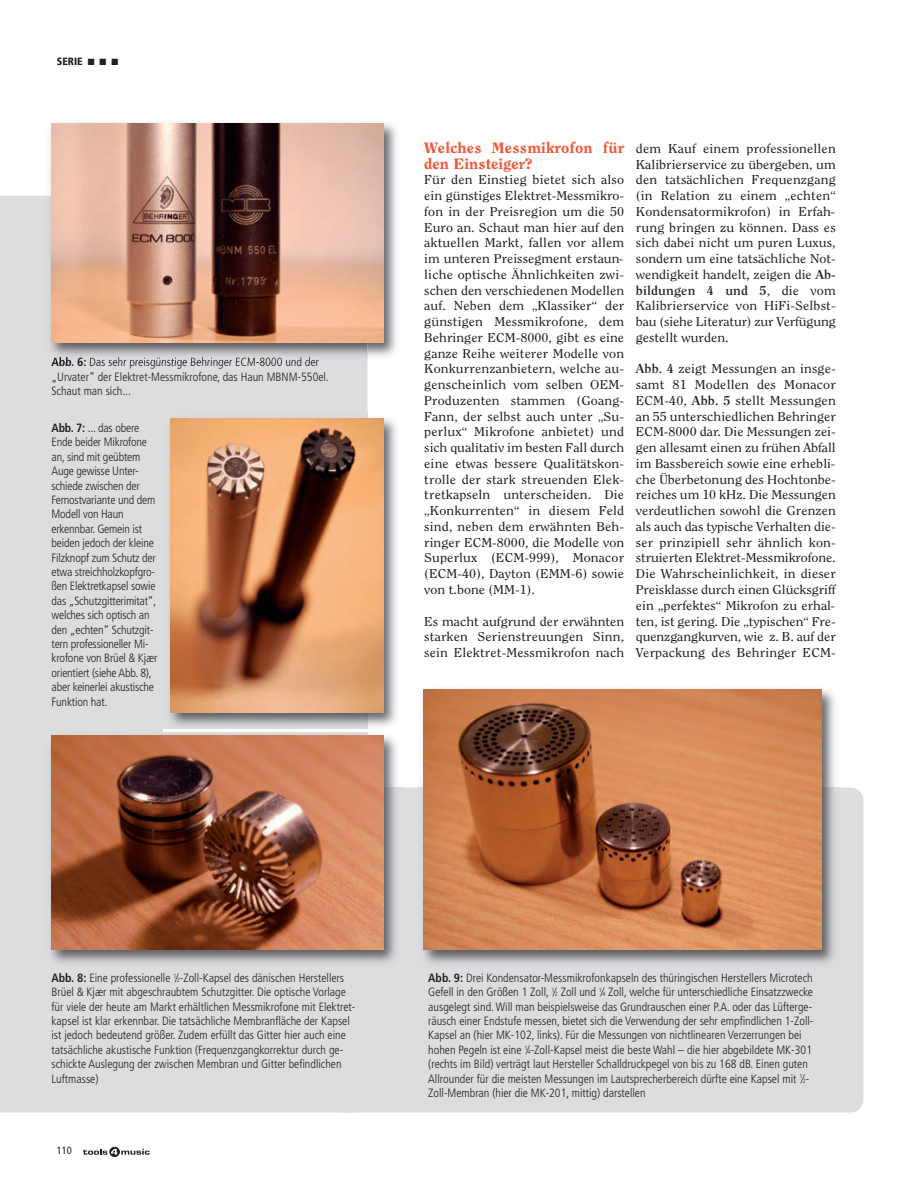
<style>
.page{position:relative;width:906px;height:1191px;background:#fff}
.page>*{position:absolute;margin:0;border:0;box-sizing:border-box;transform-origin:0 0}
.t1{font:800 15px/15.8px "Clearface Std";letter-spacing:.01em;color:#f0593e;scale:1.1 1}
.t2{font:12.75px/15.8px "Clearface Std";letter-spacing:.01em;color:#231f20;text-align:justify;scale:1.1 1}
.t3{font:300 condensed 12px/14.4px "Frutiger LT Std";color:#231f20}
.t4{font:900 condensed 10.5px "Frutiger LT Std";color:#231f20}
.t5{font:condensed 10.5px "Frutiger LT Std";color:#231f20}
.s1{font-weight:700}
.s2{font-size:6px}
</style>
<div class="page">
<div style="left:329px;top:787px;width:534px;height:325px;background:#dcdddf;border-radius:13px"></div>
<div style="left:110px;top:1147px;width:9px;height:9px;border:1px solid #231f20;border-radius:50%"></div>
<svg style="left:83px;top:1148px;width:67px;height:6px"></svg>
<img style="left:423px;top:689px;width:412px;height:275px">
<img style="left:424px;top:689px;width:397px;height:260px">
<div style="left:0;top:196px;width:367px;height:916px;background:#dcdddf"></div>
<img style="left:45px;top:123px;width:352px;height:239px">
<img style="left:45px;top:196px;width:322px;height:166px">
<img style="left:53px;top:357px;width:33px;height:5px">
<img style="left:90px;top:357px;width:70px;height:5px">
<img style="left:52px;top:123px;width:331px;height:220px">
<img style="left:163px;top:412px;width:234px;height:317px">
<img style="left:170px;top:419px;width:213px;height:293px">
<img style="left:45px;top:729px;width:352px;height:240px">
<img style="left:52px;top:736px;width:331px;height:213px">
<p class="t4" style="left:57px;top:57px;width:63px">SERIE ■ ■ ■</p>
<p class="t3" style="left:52px;top:356px;width:279px"><span class="s1">Abb. 6:</span> Das sehr preisgünstige Behringer ECM-8000 und der „Urvater“ der Elektret-Messmikrofone, das Haun MBNM-550el.<br>Schaut man sich...</p>
<p class="t3" style="left:52px;top:421px;width:107px"><span class="s1">Abb. 7:</span> ... das obere<br>Ende beider Mikrofone an, sind mit geübtem<br>Auge gewisse Unter&shy;schiede zwischen der<br>Fernostvariante und dem<br>Modell von Haun erkennbar. Gemein ist beiden jedoch der kleine<br>Filzknopf zum Schutz der etwa streichholzkopfgro&shy;ßen Elektretkapsel sowie das „Schutzgitterimitat“, welches sich optisch an den „echten“ Schutzgit&shy;tern professioneller Mi&shy;krofone von Brüel &amp; Kjær orientiert (siehe Abb. 8), aber keinerlei akustische<br>Funktion hat.</p>
<p class="t1" style="left:424px;top:140px;width:183px">Welches Messmikrofon für den Einsteiger?</p>
<p class="t2" style="left:424px;top:173px;width:183px">Für den Einstieg bietet sich also ein günstiges Elektret-Messmikro&shy;fon in der Preisregion um die 50<br>Euro an. Schaut man hier auf den aktuellen Markt, fallen vor allem im unteren Preissegment erstaun&shy;liche optische Ähnlichkeiten zwi&shy;schen den verschiedenen Modellen auf. Neben dem „Klassiker“ der günstigen Messmikrofone, dem Behringer ECM-8000, gibt es eine ganze Reihe weiterer Modelle von Konkurrenzanbietern, welche au&shy;genscheinlich vom selben OEM-Produzenten stammen (Goang-Fann, der selbst auch unter „Su&shy;perlux“ Mikrofone anbietet) und sich qualitativ im besten Fall durch eine etwas bessere Qualitätskon&shy;trolle der stark streuenden Elek&shy;tretkapseln unterscheiden. Die „Konkurrenten“ in diesem Feld sind, neben dem erwähnten Beh&shy;ringer ECM-8000, die Modelle von Superlux (ECM-999), Monacor (ECM-40), Dayton (EMM-6) sowie von t.bone (MM-1).</p>
<p class="t2" style="left:424px;top:614px;width:183px">Es macht aufgrund der erwähnten starken Serienstreuungen Sinn, sein Elektret-Messmikrofon nach</p>
<p class="t2" style="left:636px;top:141px;width:183px">dem Kauf einem professionellen Kalibrierservice zu übergeben, um den tatsächlichen Frequenzgang (in Relation zu einem „echten“ Kondensatormikrofon) in Erfah&shy;rung bringen zu können. Dass es sich dabei nicht um puren Luxus, sondern um eine tatsächliche Not&shy;wendigkeit handelt, zeigen die <span class="s1">Ab&shy;bildungen 4 und 5</span>, die vom Kalibrierservice von HiFi-Selbst&shy;bau (siehe Literatur) zur Verfügung gestellt wurden.</p>
<p class="t2" style="left:636px;top:362px;width:183px"><span class="s1">Abb. 4</span> zeigt Messungen an insge&shy;samt 81 Modellen des Monacor ECM-40, <span class="s1">Abb. 5</span> stellt Messungen an 55 unterschiedlichen Behringer ECM-8000 dar. Die Messungen zei&shy;gen allesamt einen zu frühen Abfall im Bassbereich sowie eine erhebli&shy;che Überbetonung des Hochtonbe&shy;reiches um 10 kHz. Die Messungen verdeutlichen sowohl die Grenzen als auch das typische Verhalten die&shy;ser prinzipiell sehr ähnlich kon&shy;struierten Elektret-Messmikrofone.<br>Die Wahrscheinlichkeit, in dieser Preisklasse durch einen Glücksgriff ein „perfektes“ Mikrofon zu erhal&shy;ten, ist gering. Die „typischen“ Fre&shy;quenzgangkurven, wie z. B. auf der Verpackung des Behringer ECM-</p>
<p class="t3" style="left:52px;top:971px;width:305px"><span class="s1">Abb. 8:</span> Eine professionelle <sup>1</sup>⁄<span class="s2">2</span>-Zoll-Kapsel des dänischen Herstellers Brüel &amp; Kjær mit abgeschraubtem Schutzgitter. Die optische Vorlage für viele der heute am Markt erhältlichen Messmikrofone mit Elektret&shy;kapsel ist klar erkennbar. Die tatsächliche Membranfläche der Kapsel ist jedoch bedeutend größer. Zudem erfüllt das Gitter hier auch eine tatsächliche akustische Funktion (Frequenzgangkorrektur durch ge&shy;schickte Auslegung der zwischen Membran und Gitter befindlichen Luftmasse)</p>
<p class="t5" style="left:57px;top:1146px;width:17px">110</p>
<p class="t3" style="left:428px;top:971px;width:387px"><span class="s1">Abb. 9:</span> Drei Kondensator-Messmikrofonkapseln des thüringischen Herstellers Microtech Gefell in den Größen 1 Zoll, <sup>1</sup>⁄<span class="s2">2</span> Zoll und <sup>1</sup>⁄<span class="s2">4</span> Zoll, welche für unterschiedliche Einsatzzwecke ausgelegt sind.Will man beispielsweise das Grundrauschen einer P.A. oder das Lüfterge&shy;räusch einer Endstufe messen, bietet sich die Verwendung der sehr empfindlichen 1-Zoll-Kapsel an (hier MK-102, links). Für die Messungen von nichtlinearen Verzerrungen bei hohen Pegeln ist eine <sup>1</sup>⁄<span class="s2">4</span>-Zoll-Kapsel meist die beste Wahl – die hier abgebildete MK-301 (rechts im Bild) verträgt laut Hersteller Schalldruckpegel von bis zu 168 dB. Einen guten Allrounder für die meisten Messungen im Lautsprecherbereich dürfte eine Kapsel mit <sup>1</sup>⁄<span class="s2">2</span>- Zoll-Membran (hier die MK-201, mittig) darstellen</p>
</div>
